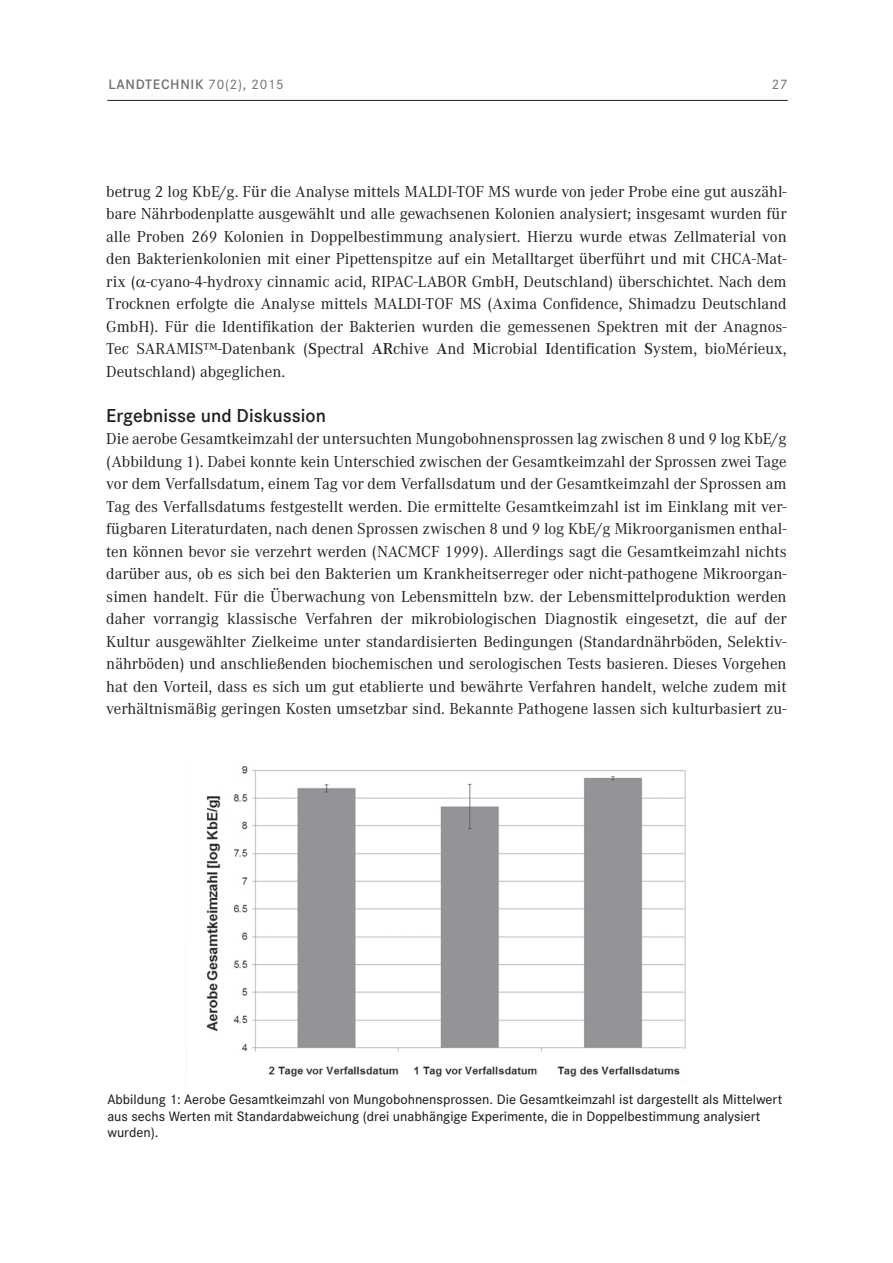
<style>
.page{position:relative;width:893px;height:1263px;background:#fff}
.page>*{position:absolute;margin:0;border:0;box-sizing:border-box;transform-origin:0 0}
.t1{font:600 19.5px "Corporate S";color:#231f20}
.t2{font:16.5px/22.5px "Corporate A";color:#231f20;text-align:justify}
.t3{font:500 14.25px/16.5px "Corporate S";color:#231f20}
.t4{font:600 14.25px "Corporate S";letter-spacing:.05em;color:#6c6d70}
.t5{font:14.25px "Corporate S";color:#6c6d70}
.s1{font-weight:400}
.s2{font-weight:600}
</style>
<div class="page">
<hr style="left:107px;top:100px;width:681px;height:1px;background:#231f20">
<img style="left:185px;top:766px;width:501px;height:318px">
<p class="t4" style="left:108px;top:76px;width:177px">landtechnik <span class="s1">70(2), 2015</span></p>
<p class="t5" style="left:772px;top:76px;width:17px">27</p>
<p class="t2" style="left:106px;top:180px;width:682px">betrug 2 log KbE/g. Für die Analyse mittels MALDI-TOF MS wurde von jeder Probe eine gut auszähl&shy;bare Nährbodenplatte ausgewählt und alle gewachsenen Kolonien analysiert; insgesamt wurden für alle Proben 269 Kolonien in Doppelbestimmung analysiert. Hierzu wurde etwas Zellmaterial von den Bakterienkolonien mit einer Pipettenspitze auf ein Metalltarget überführt und mit CHCA-Mat&shy;rix ( -cyano-4-hydroxy cinnamic acid, RIPAC-LABOR GmbH, Deutschland) überschichtet. Nach dem Trocknen erfolgte die Analyse mittels MALDI-TOF MS (Axima Confidence, Shimadzu Deutschland GmbH). Für die Identifikation der Bakterien wurden die gemessenen Spektren mit der Anagnos-Tec SARAMIS™-Datenbank (<span class="s2">S</span>pectral <span class="s2">AR</span>chive <span class="s2">A</span>nd <span class="s2">M</span>icrobial <span class="s2">I</span>dentification <span class="s2">S</span>ystem, bioMérieux, Deutschland) abgeglichen.</p>
<p class="t1" style="left:106px;top:404px;width:221px">Ergebnisse und Diskussion</p>
<p class="t2" style="left:106px;top:428px;width:682px">Die aerobe Gesamtkeimzahl der untersuchten Mungobohnensprossen lag zwischen 8 und 9 log KbE/g (Abbildung 1). Dabei konnte kein Unterschied zwischen der Gesamtkeimzahl der Sprossen zwei Tage vor dem Verfallsdatum, einem Tag vor dem Verfallsdatum und der Gesamtkeimzahl der Sprossen am Tag des Verfallsdatums festgestellt werden. Die ermittelte Gesamtkeimzahl ist im Einklang mit ver&shy;fügbaren Literaturdaten, nach denen Sprossen zwischen 8 und 9 log KbE/g Mikroorganismen enthal&shy;ten können bevor sie verzehrt werden (NACMCF 1999). Allerdings sagt die Gesamtkeimzahl nichts darüber aus, ob es sich bei den Bakterien um Krankheitserreger oder nicht-pathogene Mikroorgan&shy;simen handelt. Für die Überwachung von Lebensmitteln bzw. der Lebensmittelproduktion werden daher vorrangig klassische Verfahren der mikrobiologischen Diagnostik eingesetzt, die auf der Kultur ausgewählter Zielkeime unter standardisierten Bedingungen (Standardnährböden, Selektiv&shy;nährböden) und anschließenden biochemischen und serologischen Tests basieren. Dieses Vorgehen hat den Vorteil, dass es sich um gut etablierte und bewährte Verfahren handelt, welche zudem mit verhältnismäßig geringen Kosten umsetzbar sind. Bekannte Pathogene lassen sich kulturbasiert zu-</p>
<p class="t3" style="left:107px;top:1091px;width:676px">Abbildung 1: Aerobe Gesamtkeimzahl von Mungobohnensprossen. Die Gesamtkeimzahl ist dargestellt als Mittelwert aus sechs Werten mit Standardabweichung (drei unabhängige Experimente, die in Doppelbestimmung analysiert wurden).</p>
</div>
